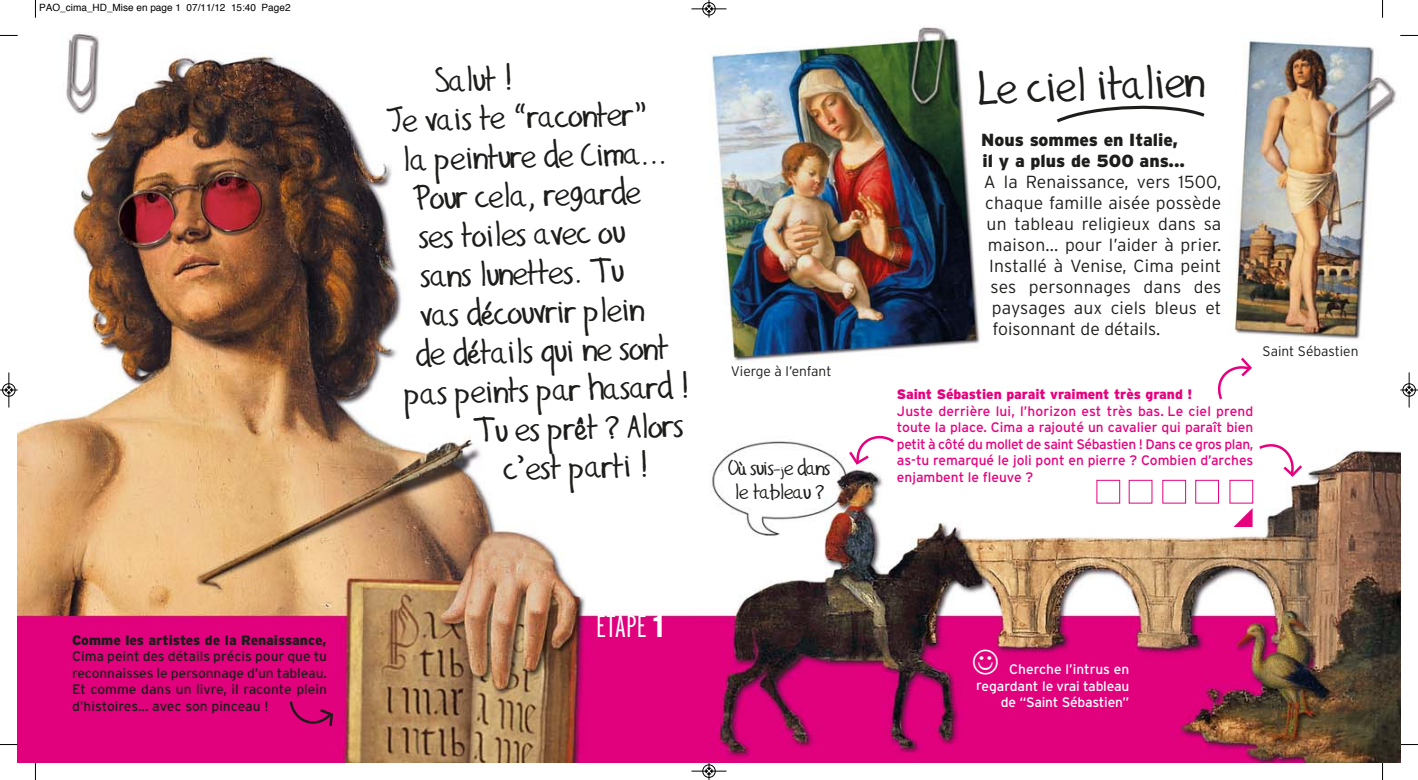
<style>
.page{position:relative;width:1418px;height:780px;background:#fff}
.page>*{position:absolute;margin:0;border:0;box-sizing:border-box;transform-origin:0 0}
.t1{font:43.75px "Gilles'Comic Font";color:#1d1d1b}
.t2{font:32.5px "Gilles'Comic Font";color:#1d1d1b}
.t3{font:300 extra-condensed 31.25px "Interstate";color:#fff}
.t4{font:20px/24px "Gilles'Comic Font";letter-spacing:-.02em;color:#1d1d1b;text-align:center}
.t5{font:300 17.5px "Interstate";letter-spacing:.01em;color:#1d1d1b}
.t6{font:900 17.5px/21px "Interstate";color:#1d1d1b}
.t7{font:13.75px/16.5px "Interstate";color:#e6007e;text-align:justify}
.t8{font:13.75px/16.5px "Interstate";color:#1d1d1b;text-align:justify}
.t9{font:13.75px/16.5px "Interstate";letter-spacing:-.015em;color:#fff;text-align:right}
.t10{font:900 13.75px "Interstate";color:#e6007e}
.t11{font:900 13.75px "Interstate";color:#1d1d1b}
.t12{font:300 13.75px "Interstate";color:#1d1d1b}
.t13{font:10px "Helvetica";color:#000}
.s1{font-weight:700;font-stretch:normal}
</style>
<div class="page">
<img style="left:18px;top:25px;width:1382px;height:737px">
<svg style="left:1053px;top:103px;width:154px;height:22px"></svg>
<svg style="left:1212px;top:355px;width:42px;height:47px"></svg>
<svg style="left:846px;top:431px;width:50px;height:36px"></svg>
<svg style="left:288px;top:698px;width:47px;height:33px;background:#c90471"></svg>
<svg style="left:35px;top:0;width:1px;height:18px"></svg>
<svg style="left:0;top:35px;width:18px;height:1px"></svg>
<svg style="left:1382px;top:0;width:1px;height:18px"></svg>
<svg style="left:1400px;top:35px;width:17px;height:1px"></svg>
<svg style="left:35px;top:762px;width:1px;height:18px"></svg>
<svg style="left:0;top:744px;width:18px;height:1px"></svg>
<svg style="left:1381px;top:762px;width:2px;height:18px"></svg>
<svg style="left:1400px;top:744px;width:17px;height:1px"></svg>
<div style="left:702px;top:2px;width:13px;height:14px;border:1px solid #fff;border-radius:50%"></div>
<hr style="left:691px;top:9px;width:35px;height:1px;background:#000">
<div style="left:702px;top:2px;width:13px;height:13px;border:1px solid #000;border-radius:50%"></div>
<svg style="left:705px;top:0;width:7px;height:18px"></svg>
<hr style="left:691px;top:770px;width:35px;height:1px;background:#000">
<div style="left:702px;top:764px;width:13px;height:13px;border:1px solid #000;border-radius:50%"></div>
<svg style="left:705px;top:762px;width:7px;height:17px"></svg>
<div style="left:2px;top:383px;width:14px;height:13px;border:1px solid #fff;border-radius:50%"></div>
<hr style="left:9px;top:372px;width:1px;height:35px;background:#000">
<div style="left:2px;top:383px;width:13px;height:13px;border:1px solid #000;border-radius:50%"></div>
<svg style="left:0;top:387px;width:18px;height:6px"></svg>
<hr style="left:1408px;top:372px;width:1px;height:35px;background:#000">
<div style="left:1402px;top:383px;width:13px;height:13px;border:1px solid #000;border-radius:50%"></div>
<svg style="left:1400px;top:387px;width:17px;height:6px"></svg>
<svg style="left:1096px;top:438px;width:208px;height:89px"></svg>
<svg style="left:973px;top:649px;width:25px;height:25px"></svg>
<p class="t13" style="left:39px;top:4px;width:253px">PAO_cima_HD_Mise en page 1 07/11/12 15:40 Page2</p>
<p class="t11" style="left:72px;top:635px;width:256px">Comme les artistes de la Renaissance,</p>
<p class="t8" style="left:72px;top:649px;width:256px">Cima peint des détails précis pour que tu reconnaisses le personnage d’un tableau.<br>Et comme dans un livre, il raconte plein d’histoires... avec son pinceau !</p>
<h2 class="t2" style="left:435px;top:63px;width:80px;rotate:-2deg">Salut !</h2>
<h2 class="t2" style="left:386px;top:104px;width:262px;rotate:-2deg">Je vais te “raconter”</h2>
<h2 class="t2" style="left:402px;top:142px;width:265px;rotate:-2deg">la peinture de Cima...</h2>
<h2 class="t2" style="left:412px;top:181px;width:229px;rotate:-2deg">Pour cela, regarde</h2>
<h2 class="t2" style="left:418px;top:220px;width:207px;rotate:-2deg">ses toiles avec ou</h2>
<h2 class="t2" style="left:420px;top:259px;width:204px;rotate:-2deg">sans lunettes. Tu</h2>
<h2 class="t2" style="left:420px;top:298px;width:225px;rotate:-2deg">vas découvrir plein</h2>
<h2 class="t2" style="left:415px;top:337px;width:254px;rotate:-2deg">de détails qui ne sont</h2>
<h2 class="t2" style="left:404px;top:376px;width:288px;rotate:-2deg">pas peints par hasard !</h2>
<h2 class="t2" style="left:473px;top:413px;width:211px;rotate:-2deg">Tu es prêt ? Alors</h2>
<h2 class="t2" style="left:503px;top:451px;width:148px;rotate:-2deg">c’est parti !</h2>
<p class="t12" style="left:731px;top:366px;width:102px">Vierge à l’enfant</p>
<h3 class="t4" style="left:728px;top:456px;width:103px">Où suis-je dans le tableau ?</h3>
<h3 class="t3" style="left:596px;top:614px;width:70px">ÉTAPE <span class="s1">1</span></h3>
<h1 class="t1" style="left:977px;top:65px;width:227px;rotate:-2deg">Le ciel italien</h1>
<p class="t6" style="left:981px;top:131px;width:205px">Nous sommes en Italie, il y a plus de 500 ans...</p>
<p class="t5" style="left:983px;top:175px;width:239px">A la Renaissance, vers 1500,</p>
<p class="t5" style="left:985px;top:196px;width:237px">chaque famille aisée possède</p>
<p class="t5" style="left:986px;top:217px;width:236px">un tableau religieux dans sa</p>
<p class="t5" style="left:987px;top:238px;width:235px">maison... pour l’aider à prier.</p>
<p class="t5" style="left:989px;top:259px;width:233px">Installé à Venise, Cima peint</p>
<p class="t5" style="left:990px;top:280px;width:232px">ses personnages dans des</p>
<p class="t5" style="left:991px;top:301px;width:231px">paysages aux ciels bleus et</p>
<p class="t5" style="left:992px;top:322px;width:169px">foisonnant de détails.</p>
<p class="t12" style="left:1262px;top:346px;width:97px">Saint Sébastien</p>
<p class="t10" style="left:897px;top:389px;width:297px">Saint Sébastien parait vraiment très grand !</p>
<p class="t7" style="left:897px;top:403px;width:358px">Juste derrière lui, l’horizon est très bas. Le ciel prend toute la place. Cima a rajouté un cavalier qui paraît bien petit à côté du mollet de saint Sébastien ! Dans ce gros plan, as-tu remarqué le joli pont en pierre ? Combien d’arches enjambent le fleuve ?</p>
<p class="t9" style="left:976px;top:662px;width:155px">Cherche l’intrus en regardant le vrai tableau de “Saint Sébastien”</p>
</div>
